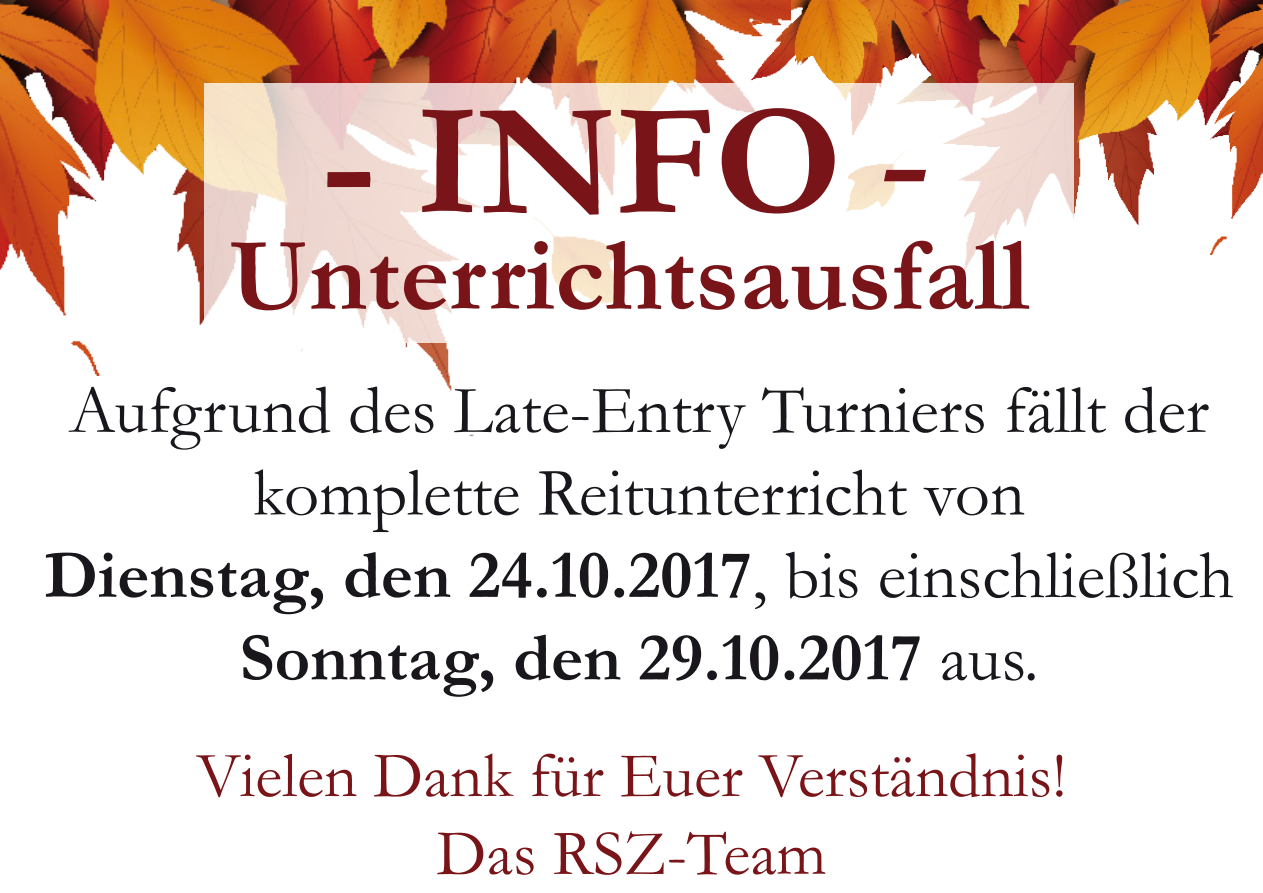
<style>
.page{position:relative;width:1263px;height:893px;background:#fff}
.page>*{position:absolute;margin:0;border:0;box-sizing:border-box;transform-origin:0 0}
.t1{font:700 161.25px "Garamond";color:#791518}
.t2{font:700 105.15px "Garamond";color:#791518}
.t3{font:700 68.85px "Garamond";color:#1a171c}
.t4{font:68.85px/82.5px "Garamond";color:#1a171c;text-align:center}
.t5{font:64.8px "Garamond";color:#791518}
.s1{font-family:"Minion Pro"}
.s2{font-weight:400}
</style>
<div class="page">
<img style="left:790px;top:0;width:473px;height:255px">
<img style="left:0;top:0;width:790px;height:437px">
<svg style="left:204px;top:84px;width:870px;height:259px"></svg>
<div style="left:24px;top:376px;width:297px;height:332px;background:#fff"></div>
<p class="t1" style="left:322px;top:52px;width:612px">- INFO <span class="s1">-</span></p>
<p class="t2" style="left:229px;top:204px;width:801px">Unterrichtsausfall</p>
<p class="t4" style="left:69px;top:367px;width:1141px">Aufgrund des Late-Entry Turniers fällt der komplette Reitunterricht von</p>
<p class="t3" style="left:44px;top:528px;width:1191px">Dienstag, den 24.10.2017<span class="s2">, bis einschließlich</span></p>
<p class="t3" style="left:239px;top:611px;width:801px">Sonntag, den 29.10.2017 <span class="s2">aus.</span></p>
<p class="t5" style="left:196px;top:732px;width:871px">Vielen Dank für Euer Verständnis!</p>
<p class="t5" style="left:436px;top:810px;width:391px">Das RSZ-Team</p>
</div>
